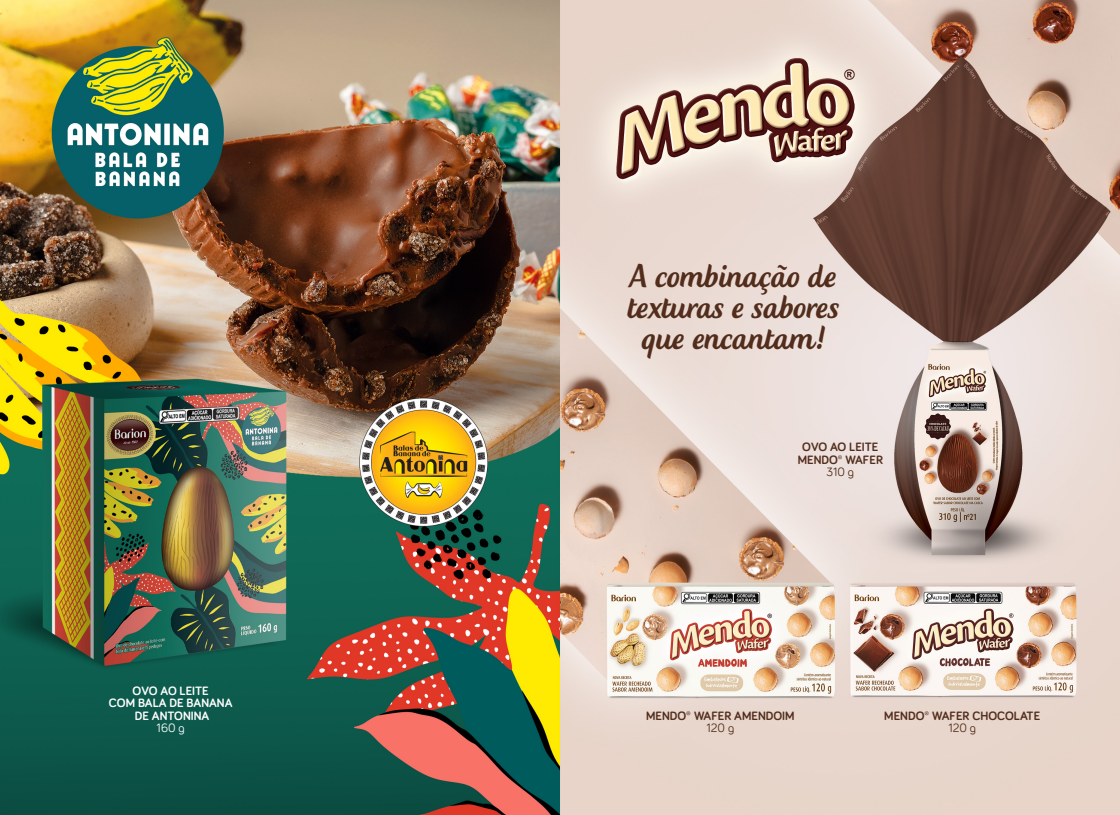
<style>
.page{position:relative;width:1120px;height:815px;background:#fff}
.page>*{position:absolute;margin:0;border:0;box-sizing:border-box;transform-origin:0 0}
.t1{font:43.75px/31.2px "Creamy Script";color:#522d1c;text-align:center}
.t2{font:700 12.5px/12.5px "Bariol";color:#522d1c;text-align:center}
.t3{font:700 12.5px/12.5px "Bariol";color:#fff;text-align:center}
.t4{font:12.5px "Bariol";color:#522d1c}
.t5{font:12.5px "Bariol";color:#fff}
</style>
<div class="page">
<img style="left:0;top:0;width:1120px;height:815px">
<p class="t3" style="left:109px;top:684px;width:125px">OVO AO LEITE<br>COM BALA DE BANANA<br>DE ANTONINA</p>
<p class="t5" style="left:157px;top:720px;width:30px">160 g</p>
<h1 class="t1" style="left:627px;top:262px;width:213px">A combinação de texturas e sabores que encantam!</h1>
<p class="t2" style="left:797px;top:440px;width:87px">OVO AO LEITE<br>MENDO® WAFER</p>
<p class="t4" style="left:826px;top:463px;width:29px">310 g</p>
<p class="t2" style="left:646px;top:709px;width:150px">MENDO® WAFER AMENDOIM</p>
<p class="t4" style="left:706px;top:720px;width:29px">120 g</p>
<p class="t2" style="left:884px;top:709px;width:157px">MENDO® WAFER CHOCOLATE</p>
<p class="t4" style="left:948px;top:720px;width:29px">120 g</p>
</div>
